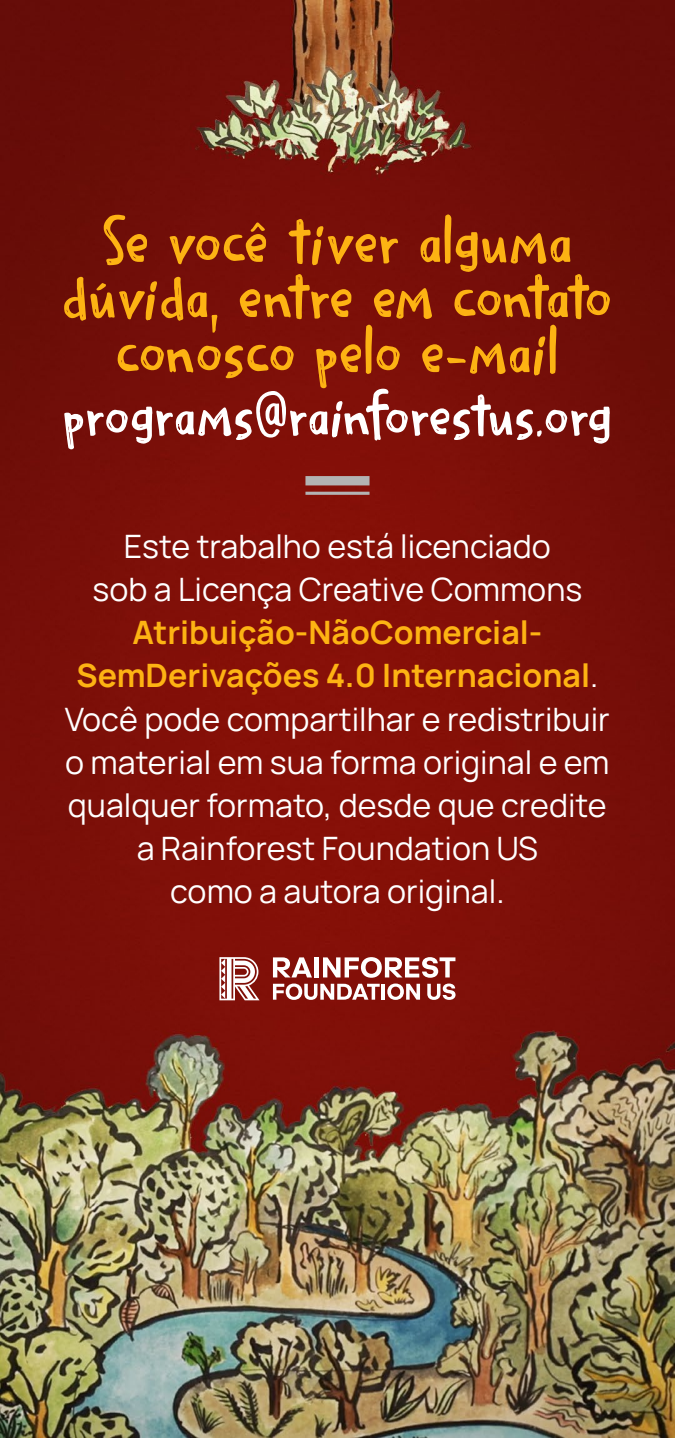
<style>
.page{position:relative;width:675px;height:1438px;background:#fff}
.page>*{position:absolute;margin:0;border:0;box-sizing:border-box;transform-origin:0 0}
.t1{font:72.5px/55.1px "Scribble Note DEMO";color:#fdb313;text-align:center}
.t2{font:67.5px "Scribble Note DEMO";letter-spacing:-.01em;color:#fff}
.t3{font:32.19px/43.1px "Manrope";color:#fff;text-align:center}
.s1{font-weight:700;color:#fdb313}
</style>
<div class="page">
<img style="left:0;top:0;width:675px;height:1438px">
<div style="left:305px;top:476px;width:65px;height:9px;background:#b3b3b3"></div>
<hr style="left:305px;top:492px;width:65px;height:3px;background:#b3b3b3">
<svg style="left:219px;top:957px;width:41px;height:43px"></svg>
<svg style="left:273px;top:957px;width:39px;height:20px"></svg>
<div style="left:314px;top:957px;width:5px;height:20px;background:#fff"></div>
<svg style="left:323px;top:957px;width:132px;height:20px"></svg>
<svg style="left:273px;top:983px;width:107px;height:17px"></svg>
<hr style="left:382px;top:983px;width:3px;height:16px;background:#fff">
<svg style="left:387px;top:983px;width:33px;height:17px"></svg>
<svg style="left:427px;top:983px;width:29px;height:17px"></svg>
<h1 class="t1" style="left:62px;top:213px;width:552px">Se você tiver alguma dúvida, entre em contato conosco pelo e-mail</h1>
<h2 class="t2" style="left:62px;top:378px;width:551px">programs@rainforestus.org</h2>
<p class="t3" style="left:92px;top:523px;width:491px">Este trabalho está licenciado<br>sob a Licença Creative Commons</p>
<p class="t3" style="left:65px;top:609px;width:547px"><span class="s1">Atribuição-NãoComercial-<br>SemDerivações 4.0 Internacional</span>.<br>Você pode compartilhar e redistribuir o material em sua forma original e em qualquer formato, desde que credite a Rainforest Foundation US<br>como a autora original.</p>
</div>
